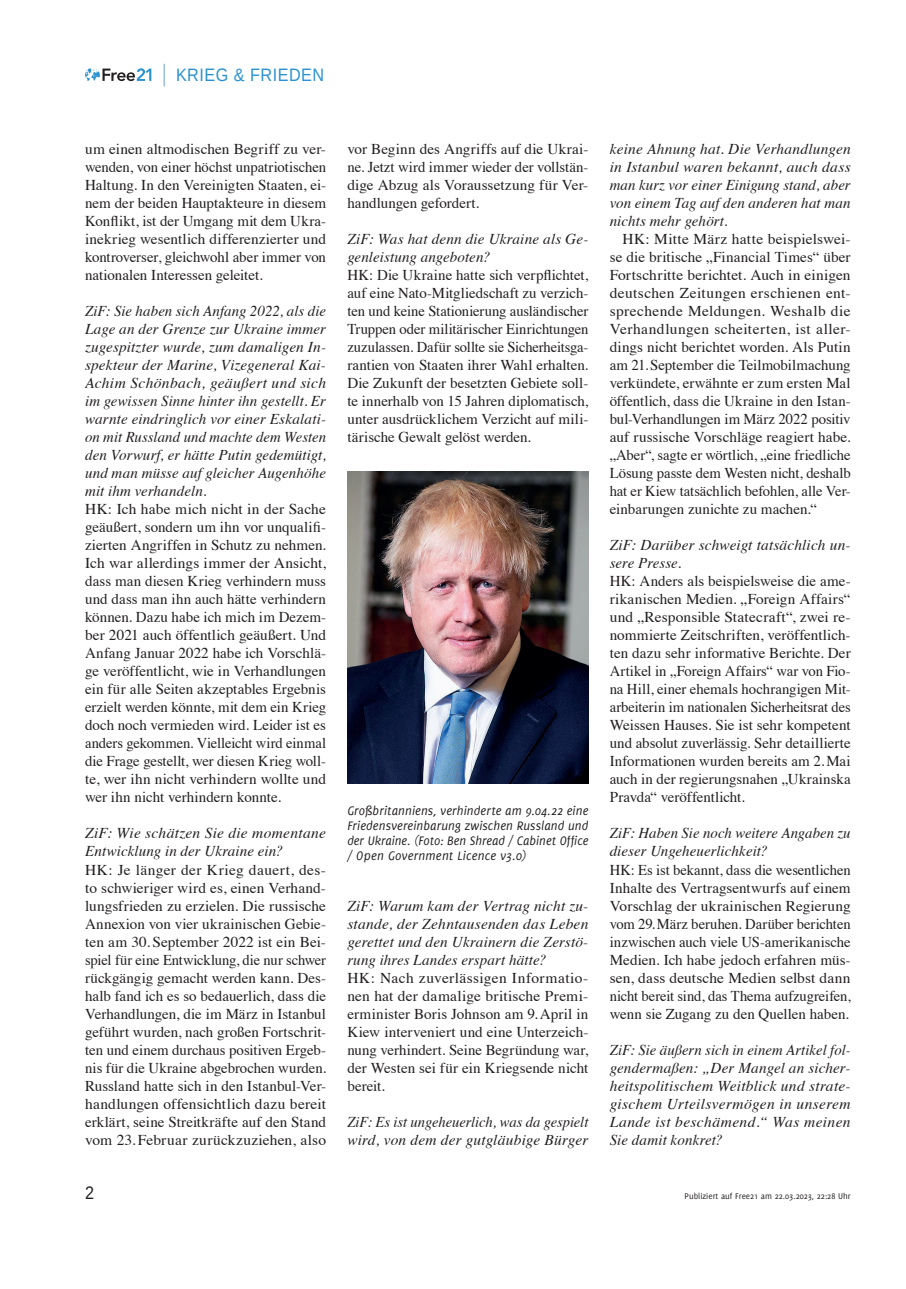
<style>
.page{position:relative;width:906px;height:1289px;background:#fff}
.page>*{position:absolute;margin:0;border:0;box-sizing:border-box;transform-origin:0 0}
.t1{font:18px "Liberation Sans";letter-spacing:.03em;color:#2a92d0;scale:.9 1}
.t2{font:18px "Liberation Sans";color:#231f20;scale:.9 1}
.t3{font:15px/18px "Times";color:#231f20;text-align:justify}
.t4{font:italic 15px/18px "Times";letter-spacing:.005em;color:#231f20}
.t5{font:italic 13.5px/15px "Delicious";letter-spacing:.01em;color:#231f20;text-align:justify}
.t6{font:9px "Delicious";color:#231f20}
</style>
<div class="page">
<svg style="left:85px;top:68px;width:66px;height:13px"></svg>
<hr style="left:163px;top:64px;width:2px;height:22px;background:#9abfe5">
<img style="left:347px;top:472px;width:241px;height:311px">
<p class="t1" style="left:176px;top:63px;width:166px">KRIEG &amp; FRIEDEN</p>
<p class="t3" style="left:85px;top:139px;width:242px">um einen altmodischen Begriff zu ver&shy;wenden, von einer höchst unpatriotischen Haltung. In den Vereinigten Staaten, ei&shy;nem der beiden Hauptakteure in diesem Konflikt, ist der Umgang mit dem Ukra&shy;inekrieg wesentlich differenzierter und kontroverser, gleichwohl aber immer von nationalen Interessen geleitet.</p>
<p class="t4" style="left:85px;top:301px;width:242px;text-align:justify">ZiF: Sie haben sich Anfang 2022, als die Lage an der Grenze zur Ukraine immer zugespitzter wurde, zum damaligen In&shy;spekteur der Marine, Vizegeneral Kai-Achim Schönbach, geäußert und sich im gewissen Sinne hinter ihn gestellt. Er warnte eindringlich vor einer Eskalati&shy;on mit Russland und machte dem Westen den Vorwurf, er hätte Putin gedemütigt, und man müsse auf gleicher Augenhöhe mit ihm verhandeln.</p>
<p class="t3" style="left:85px;top:499px;width:242px">HK: Ich habe mich nicht in der Sache geäußert, sondern um ihn vor unqualifi&shy;zierten Angriffen in Schutz zu nehmen.<br>Ich war allerdings immer der Ansicht, dass man diesen Krieg verhindern muss und dass man ihn auch hätte verhindern können. Dazu habe ich mich im Dezem&shy;ber 2021 auch öffentlich geäußert. Und Anfang Januar 2022 habe ich Vorschlä&shy;ge veröffentlicht, wie in Verhandlungen ein für alle Seiten akzeptables Ergebnis erzielt werden könnte, mit dem ein Krieg doch noch vermieden wird. Leider ist es anders gekommen. Vielleicht wird einmal die Frage gestellt, wer diesen Krieg woll&shy;te, wer ihn nicht verhindern wollte und wer ihn nicht verhindern konnte.</p>
<p class="t4" style="left:85px;top:823px;width:242px">ZiF: Wie schätzen Sie die momentane<br>Entwicklung in der Ukraine ein?</p>
<p class="t3" style="left:85px;top:859px;width:242px">HK: Je länger der Krieg dauert, des&shy;to schwieriger wird es, einen Verhand&shy;lungsfrieden zu erzielen. Die russische Annexion von vier ukrainischen Gebie&shy;ten am 30.September 2022 ist ein Bei&shy;spiel für eine Entwicklung, die nur schwer rückgängig gemacht werden kann. Des&shy;halb fand ich es so bedauerlich, dass die Verhandlungen, die im März in Istanbul geführt wurden, nach großen Fortschrit&shy;ten und einem durchaus positiven Ergeb&shy;nis für die Ukraine abgebrochen wurden.<br>Russland hatte sich in den Istanbul-Ver&shy;handlungen offensichtlich dazu bereit erklärt, seine Streitkräfte auf den Stand vom 23. Februar zurückzuziehen, also</p>
<p class="t3" style="left:347px;top:139px;width:242px">vor Beginn des Angriffs auf die Ukrai&shy;ne. Jetzt wird immer wieder der vollstän&shy;dige Abzug als Voraussetzung für Ver&shy;handlungen gefordert.</p>
<p class="t4" style="left:347px;top:229px;width:242px">ZiF: Was hat denn die Ukraine als Ge&shy;genleistung angeboten?</p>
<p class="t3" style="left:347px;top:265px;width:242px">HK: Die Ukraine hatte sich verpflichtet, auf eine Nato-Mitgliedschaft zu verzich&shy;ten und keine Stationierung ausländischer Truppen oder militärischer Einrichtungen zuzulassen. Dafür sollte sie Sicherheitsga&shy;rantien von Staaten ihrer Wahl erhalten.<br>Die Zukunft der besetzten Gebiete soll&shy;te innerhalb von 15 Jahren diplomatisch, unter ausdrücklichem Verzicht auf mili&shy;tärische Gewalt gelöst werden.</p>
<p class="t5" style="left:347px;top:803px;width:242px">Großbritanniens, verhinderte am 9.04.22 eine Friedensvereinbarung zwischen Russland und der Ukraine. (Foto: Ben Shread / Cabinet Office / Open Government Licence v3.0)</p>
<p class="t4" style="left:347px;top:895px;width:242px;text-align:justify">ZiF: Warum kam der Vertrag nicht zu&shy;stande, der Zehntausenden das Leben gerettet und den Ukrainern die Zerstö&shy;rung ihres Landes erspart hätte?</p>
<p class="t3" style="left:347px;top:967px;width:242px">HK: Nach zuverlässigen Informatio&shy;nen hat der damalige britische Premi&shy;erminister Boris Johnson am 9.April in Kiew interveniert und eine Unterzeich&shy;nung verhindert. Seine Begründung war, der Westen sei für ein Kriegsende nicht bereit.</p>
<p class="t4" style="left:347px;top:1111px;width:242px">ZiF: Es ist ungeheuerlich, was da gespielt wird, von dem der gutgläubige Bürger</p>
<p class="t4" style="left:609px;top:139px;width:242px;text-align:justify">keine Ahnung hat. Die Verhandlungen in Istanbul waren bekannt, auch dass man kurz vor einer Einigung stand, aber von einem Tag auf den anderen hat man nichts mehr gehört.</p>
<p class="t3" style="left:609px;top:229px;width:242px;text-indent:13px">HK: Mitte März hatte beispielswei&shy;se die britische „Financial Times“ über Fortschritte berichtet. Auch in einigen deutschen Zeitungen erschienen ent&shy;sprechende Meldungen. Weshalb die Verhandlungen scheiterten, ist aller&shy;dings nicht berichtet worden. Als Putin am 21.September die Teilmobilmachung verkündete, erwähnte er zum ersten Mal öffentlich, dass die Ukraine in den Istan&shy;bul-Verhandlungen im März 2022 positiv auf russische Vorschläge reagiert habe. „Aber“, sagte er wörtlich, „eine friedliche Lösung passte dem Westen nicht, deshalb hat er Kiew tatsächlich befohlen, alle Ver&shy;einbarungen zunichte zu machen.“</p>
<p class="t4" style="left:609px;top:535px;width:242px">ZiF: Darüber schweigt tatsächlich un&shy;sere Presse.</p>
<p class="t3" style="left:609px;top:571px;width:242px">HK: Anders als beispielsweise die ame&shy;rikanischen Medien. „Foreign Affairs“ und „Responsible Statecraft“, zwei re&shy;nommierte Zeitschriften, veröffentlich&shy;ten dazu sehr informative Berichte. Der Artikel in „Foreign Affairs“ war von Fio&shy;na Hill, einer ehemals hochrangigen Mit&shy;arbeiterin im nationalen Sicherheitsrat des Weissen Hauses. Sie ist sehr kompetent und absolut zuverlässig. Sehr detaillierte Informationen wurden bereits am 2.Mai auch in der regierungsnahen „Ukrainska Pravda“ veröffentlicht.</p>
<p class="t4" style="left:609px;top:823px;width:242px">ZiF: Haben Sie noch weitere Angaben zu dieser Ungeheuerlichkeit?</p>
<p class="t3" style="left:609px;top:859px;width:242px">HK: Es ist bekannt, dass die wesentlichen Inhalte des Vertragsentwurfs auf einem Vorschlag der ukrainischen Regierung vom 29.März beruhen. Darüber berichten inzwischen auch viele US-amerikanische Medien. Ich habe jedoch erfahren müs&shy;sen, dass deutsche Medien selbst dann nicht bereit sind, das Thema aufzugreifen, wenn sie Zugang zu den Quellen haben.</p>
<p class="t4" style="left:609px;top:1039px;width:242px;text-align:justify">ZiF: Sie äußern sich in einem Artikel fol&shy;gendermaßen: „Der Mangel an sicher&shy;heitspolitischem Weitblick und strate&shy;gischem Urteilsvermögen in unserem Lande ist beschämend.“ Was meinen Sie damit konkret?</p>
<p class="t2" style="left:85px;top:1180px;width:12px">2</p>
<p class="t6" style="left:684px;top:1190px;width:168px">Publiziert auf Free21 am 22.03.2023, 22:28 Uhr</p>
</div>
